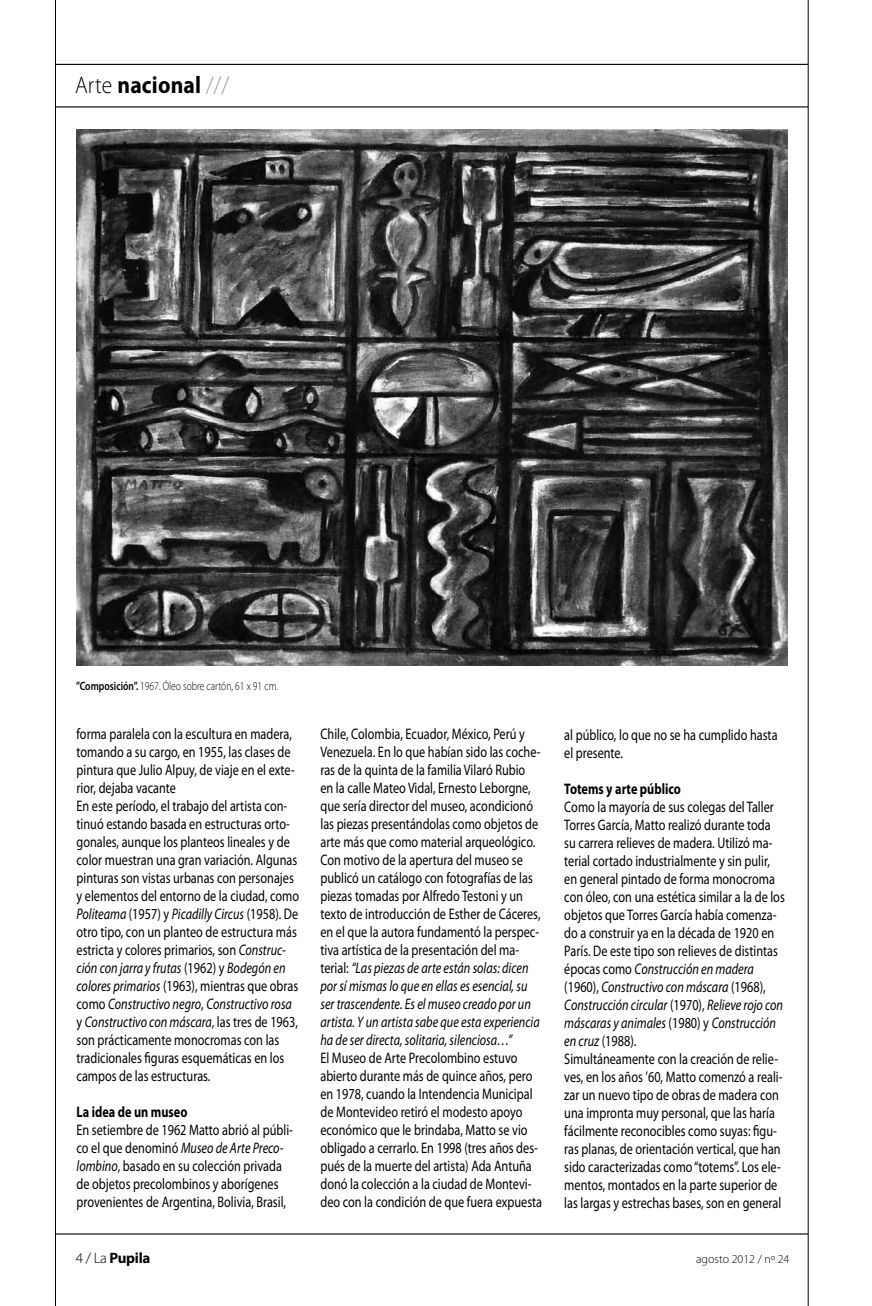
<style>
.page{position:relative;width:872px;height:1306px;background:#fff}
.page>*{position:absolute;margin:0;border:0;box-sizing:border-box;transform-origin:0 0}
.t1{font:700 24px "Myriad Pro";letter-spacing:.01em;color:#000;scale:.9 1}
.t2{font:15.3px/18px "Myriad Pro";color:#000;scale:.8 1}
.t3{font:700 15.3px "Myriad Pro";color:#000;scale:.8 1}
.t4{font:700 15px "Myriad Pro";letter-spacing:-.02em;color:#000}
.t5{font:300 12px "Myriad Pro";color:#000;scale:.8 1}
.t6{font:300 12px "Myriad Pro";color:#000}
.s1{font-weight:300}
.s2{font-weight:300;color:#9c9e9f}
.s3{font-weight:600}
.s4{font-style:italic}
</style>
<div class="page">
<hr style="left:55px;top:0;width:1px;height:1305px;background:#000">
<hr style="left:55px;top:64px;width:753px;height:1px;background:#000">
<hr style="left:808px;top:0;width:1px;height:1305px;background:#000">
<hr style="left:55px;top:1233px;width:753px;height:1px;background:#000">
<hr style="left:55px;top:106px;width:753px;height:1px;background:#000">
<img style="left:76px;top:129px;width:711px;height:537px">
<h1 class="t1" style="left:75px;top:69px;width:173px"><span class="s1">Arte</span> nacional <span class="s2">///</span></h1>
<p class="t5" style="left:76px;top:679px;width:254px"><span class="s3">”Composición”.</span> 1967. Óleo sobre cartón, 61 x 91 cm.</p>
<p class="t2" style="left:77px;top:724px;width:280px">forma paralela con la escultura en madera, tomando a su cargo, en 1955, las clases de pintura que Julio Alpuy, de viaje en el exte&shy;rior, dejaba vacante<br>En este período, el trabajo del artista con&shy;tinuó estando basada en estructuras orto&shy;gonales, aunque los planteos lineales y de color muestran una gran variación. Algunas pinturas son vistas urbanas con personajes y elementos del entorno de la ciudad, como <span class="s4">Politeama</span> (1957) y <span class="s4">Picadilly Circus</span> (1958). De otro tipo, con un planteo de estructura más estricta y colores primarios, son <span class="s4">Construc&shy;ción con jarra y frutas</span> (1962) y <span class="s4">Bodegón en colores primarios</span> (1963), mientras que obras como <span class="s4">Constructivo negro</span>, <span class="s4">Constructivo rosa </span>y <span class="s4">Constructivo con máscara</span>, las tres de 1963, son prácticamente monocromas con las tradicionales figuras esquemáticas en los campos de las estructuras.</p>
<p class="t3" style="left:77px;top:1101px;width:140px">La idea de un museo</p>
<p class="t2" style="left:77px;top:1120px;width:272px">En setiembre de 1962 Matto abrió al públi&shy;co el que denominó <span class="s4">Museo de Arte Preco&shy;lombino</span>, basado en su colección privada de objetos precolombinos y aborígenes provenientes de Argentina, Bolivia, Brasil,</p>
<p class="t2" style="left:320px;top:724px;width:277px">Chile, Colombia, Ecuador, México, Perú y Venezuela. En lo que habían sido las coche&shy;ras de la quinta de la familia Vilaró Rubio en la calle Mateo Vidal, Ernesto Leborgne, que sería director del museo, acondicionó las piezas presentándolas como objetos de arte más que como material arqueológico.<br>Con motivo de la apertura del museo se publicó un catálogo con fotografías de las piezas tomadas por Alfredo Testoni y un texto de introducción de Esther de Cáceres, en el que la autora fundamentó la perspec&shy;tiva artística de la presentación del ma&shy;terial: <span class="s4">“Las piezas de arte están solas: dicen por sí mismas lo que en ellas es esencial, su ser trascendente. Es el museo creado por un artista. Y un artista sabe que esta experiencia ha de ser directa, solitaria, silenciosa…”</span></p>
<p class="t2" style="left:320px;top:1048px;width:279px">El Museo de Arte Precolombino estuvo abierto durante más de quince años, pero en 1978, cuando la Intendencia Municipal de Montevideo retiró el modesto apoyo económico que le brindaba, Matto se vio obligado a cerrarlo. En 1998 (tres años des&shy;pués de la muerte del artista) Ada Antuña donó la colección a la ciudad de Montevi&shy;deo con la condición de que fuera expuesta</p>
<p class="t2" style="left:564px;top:725px;width:268px">al público, lo que no se ha cumplido hasta el presente.</p>
<p class="t3" style="left:564px;top:779px;width:147px">Totems y arte público</p>
<p class="t2" style="left:564px;top:797px;width:277px">Como la mayoría de sus colegas del Taller Torres García, Matto realizó durante toda su carrera relieves de madera. Utilizó ma&shy;terial cortado industrialmente y sin pulir, en general pintado de forma monocroma con óleo, con una estética similar a la de los objetos que Torres García había comenza&shy;do a construir ya en la década de 1920 en París. De este tipo son relieves de distintas épocas como <span class="s4">Construcción en madera </span>(1960), <span class="s4">Constructivo con máscara</span> (1968), <span class="s4">Construcción circular</span> (1970), <span class="s4">Relieve rojo con máscaras y animales</span> (1980) y <span class="s4">Construcción en cruz</span> (1988).<br>Simultáneamente con la creación de relie&shy;ves, en los años ’60, Matto comenzó a reali&shy;zar un nuevo tipo de obras de madera con una impronta muy personal, que las haría fácilmente reconocibles como suyas: figu&shy;ras planas, de orientación vertical, que han sido caracterizadas como “totems”. Los ele&shy;mentos, montados en la parte superior de las largas y estrechas bases, son en general</p>
<p class="t4" style="left:76px;top:1248px;width:76px"><span class="s1">4 / La</span> Pupila</p>
<p class="t6" style="left:696px;top:1251px;width:95px">agosto 2012 / nº 24</p>
</div>
